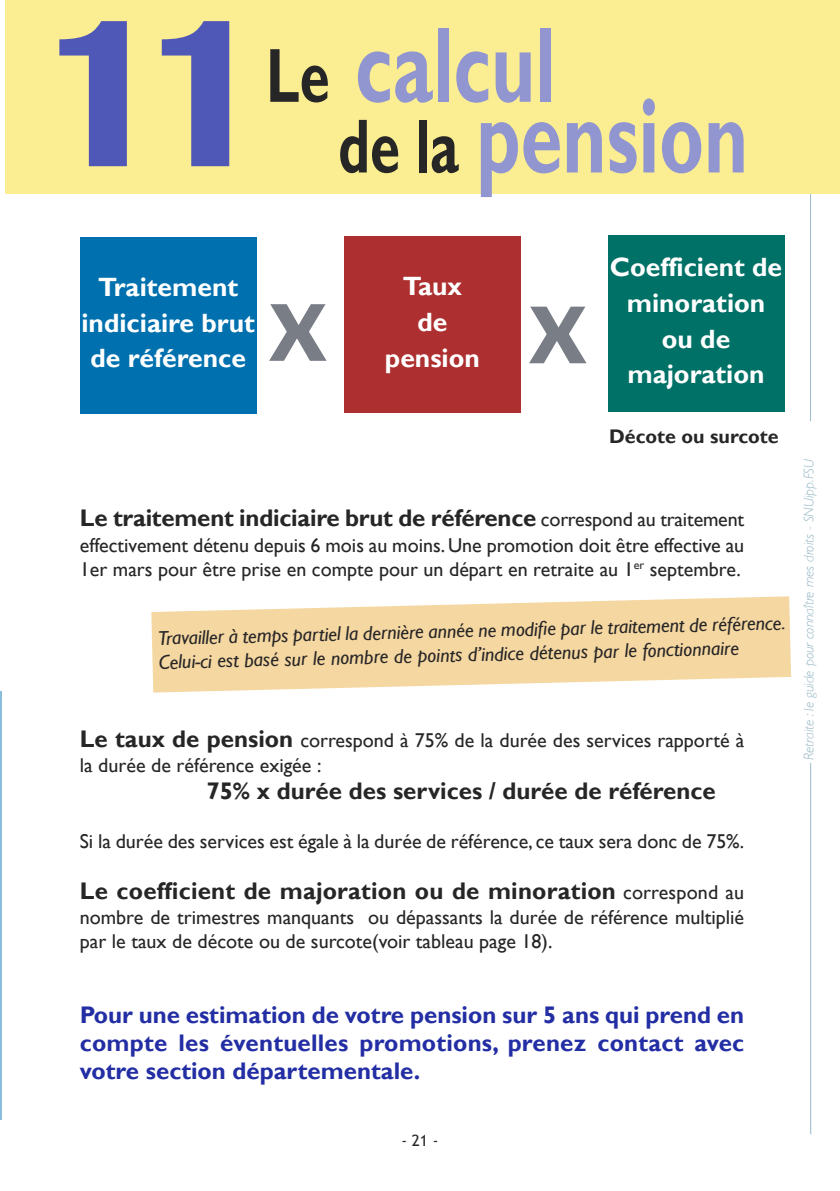
<style>
.page{position:relative;width:840px;height:1191px;background:#fff}
.page>*{position:absolute;margin:0;border:0;box-sizing:border-box;transform-origin:0 0}
.t1{font:207.2px "Bebas Neue";color:#4f58b6;scale:1.67 1}
.t2{font:700 107px "Gill Sans";color:#9196d1;scale:.71 1}
.t3{font:80.8px "Bebas Neue";color:#787d86;scale:1.78 1}
.t4{font:700 26.4px/35.8px "Gill Sans";color:#fff;text-align:center}
.t5{font:700 24px "Gill Sans";color:#272627}
.t6{font:700 24px/28px "Gill Sans";color:#232ea4;text-align:justify}
.t7{font:20px/24px "Gill Sans";color:#272627}
.t8{font:italic 20px/24px "Gill Sans";color:#272627}
.t9{font:700 19.6px "Gill Sans";color:#272627}
.t10{font:15.6px "Trebuchet MS";color:#272627}
.t11{font:italic 300 14px "Gill Sans";color:#99b9c6}
.s1{font-size:77px;color:#272627}
.s2{font-weight:400;font-size:20px}
.s3{font-weight:700;font-size:24px}
</style>
<div class="page">
<div style="left:5px;top:0;width:834px;height:194px;background:#fbed91"></div>
<hr style="left:809px;top:763px;width:1px;height:371px;background:#99b9c6">
<hr style="left:809px;top:194px;width:1px;height:227px;background:#99b9c6">
<hr style="left:0;top:692px;width:2px;height:428px;background:#8abdda">
<div style="left:80px;top:237px;width:176px;height:177px;background:#0071ae"></div>
<div style="left:344px;top:237px;width:176px;height:176px;background:#ad2f2f"></div>
<div style="left:607px;top:235px;width:177px;height:177px;background:#007166"></div>
<svg style="left:151px;top:596px;width:639px;height:96px;fill:#f5d7a1"></svg>
<h1 class="t1" style="left:22px;top:-27px;width:145px">11</h1>
<h2 class="t2" style="left:266px;top:2px;width:409px"><span class="s1">Le</span> calcul</h2>
<h2 class="t2" style="left:338px;top:73px;width:578px"><span class="s1">de la</span> pension</h2>
<h3 class="t4" style="left:81px;top:268px;width:175px">Traitement indiciaire brut de référence</h3>
<h3 class="t4" style="left:384px;top:268px;width:96px">Taux de pension</h3>
<h3 class="t3" style="left:267px;top:286px;width:36px">x</h3>
<h3 class="t3" style="left:526px;top:288px;width:36px">x</h3>
<h3 class="t4" style="left:609px;top:249px;width:174px">Coefficient de minoration ou de</h3>
<h3 class="t4" style="left:627px;top:356px;width:139px">majoration</h3>
<p class="t9" style="left:608px;top:425px;width:171px">Décote ou surcote</p>
<p class="t5" style="left:80px;top:504px;width:665px">Le traitement indiciaire brut de référence <span class="s2">correspond au traitement</span></p>
<p class="t7" style="left:80px;top:533px;width:665px">effectivement détenu depuis 6 mois au moins. Une promotion doit être effective au<br>1er mars pour être prise en compte pour un départ en retraite au 1<sup>er</sup> septembre.</p>
<p class="t8" style="left:158px;top:623px;width:629px;rotate:-1deg">Travailler à temps partiel la dernière année ne modifi e par le traitement de référence.<br>Celui-ci est basé sur le nombre de points d’indice détenus par le fonctionnaire</p>
<p class="t7" style="left:80px;top:727px;width:665px;line-height:25.2px"><span class="s3">Le taux de pension</span> correspond à 75% de la durée des services rapporté à la durée de référence exigée :</p>
<p class="t5" style="left:206px;top:776px;width:510px">75% x durée des services / durée de référence</p>
<p class="t7" style="left:80px;top:829px;width:665px">Si la durée des services est égale à la durée de référence, ce taux sera donc de 75%.</p>
<p class="t5" style="left:80px;top:876px;width:665px">Le coefficient de majoration ou de minoration <span class="s2">correspond au</span></p>
<p class="t7" style="left:80px;top:905px;width:665px">nombre de trimestres manquants ou dépassants la durée de référence multiplié par le taux de décote ou de surcote(voir tableau page 18).</p>
<p class="t11" style="left:800px;top:760px;width:303px;rotate:-90deg">Retraite : le guide pour connaître mes droits - SNUipp.FSU</p>
<p class="t6" style="left:80px;top:1000px;width:665px">Pour une estimation de votre pension sur 5 ans qui prend en compte les éventuelles promotions, prenez contact avec votre section départementale.</p>
<p class="t10" style="left:401px;top:1131px;width:39px">-21-</p>
</div>
